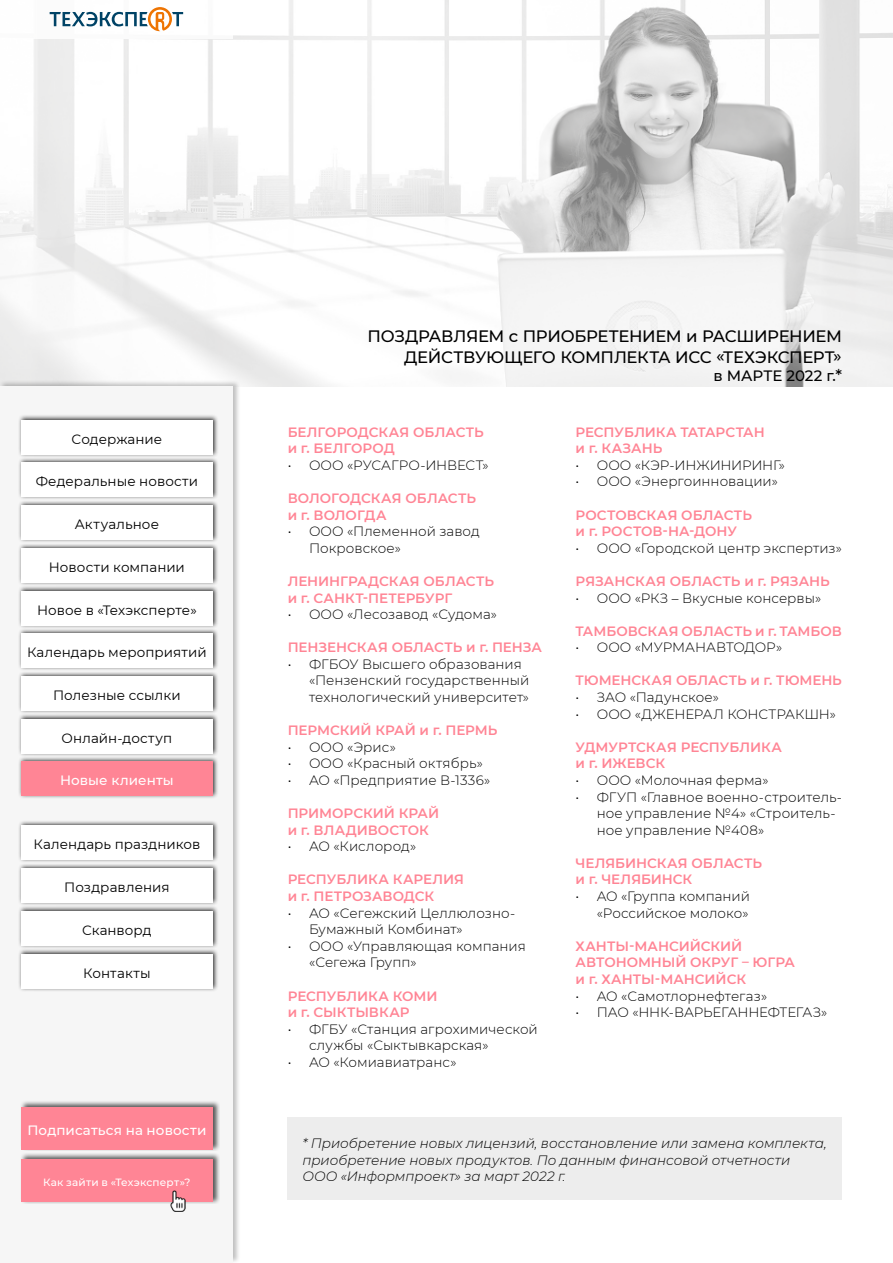
<style>
.page{position:relative;width:893px;height:1263px;background:#fff}
.page>*{position:absolute;margin:0;border:0;box-sizing:border-box;transform-origin:0 0}
.t1{font:500 16.5px/21px "Montserrat";letter-spacing:-.02em;color:#000;text-align:right}
.t2{font:500 15px "Montserrat";letter-spacing:-.005em;color:#000}
.t3{font:300 13.5px/16.6px "Montserrat";color:#000}
.t4{font:600 13.5px/16.6px "Montserrat";letter-spacing:-.005em;color:#ff8595}
.t5{font:13.5px "Montserrat";letter-spacing:.005em;color:#000}
.t6{font:italic 300 13.5px/16.5px "Montserrat";letter-spacing:-.005em;color:#000}
.t7{font:500 13.5px "Montserrat";letter-spacing:.01em;color:#fff}
.t8{font:500 10.5px "Montserrat";letter-spacing:.015em;color:#fff}
.s1{font-size:16.5px}
</style>
<div class="page">
<img style="left:0;top:0;width:893px;height:387px">
<div style="left:0;top:0;width:233px;height:38px;background:#fff"></div>
<svg style="left:50px;top:7px;width:133px;height:24px"></svg>
<div style="left:0;top:379px;width:241px;height:884px;background:#000;opacity:.25"></div>
<div style="left:0;top:387px;width:233px;height:876px;background:#f6f6f6"></div>
<div style="left:18px;top:414px;width:201px;height:43px;background:#000;opacity:.8"></div>
<div style="left:21px;top:420px;width:192px;height:34px;background:#fff"></div>
<div style="left:18px;top:457px;width:201px;height:43px;background:#000;opacity:.8"></div>
<div style="left:21px;top:463px;width:192px;height:34px;background:#fff"></div>
<div style="left:19px;top:1099px;width:201px;height:52px;background:#000;opacity:.65"></div>
<div style="left:21px;top:1107px;width:192px;height:42px;background:#ff8595"></div>
<div style="left:18px;top:500px;width:201px;height:43px;background:#000;opacity:.8"></div>
<div style="left:21px;top:506px;width:192px;height:34px;background:#fff"></div>
<div style="left:18px;top:542px;width:201px;height:43px;background:#000;opacity:.8"></div>
<div style="left:21px;top:548px;width:192px;height:34px;background:#fff"></div>
<div style="left:18px;top:585px;width:201px;height:43px;background:#000;opacity:.8"></div>
<div style="left:21px;top:591px;width:192px;height:34px;background:#fff"></div>
<div style="left:18px;top:670px;width:201px;height:43px;background:#000;opacity:.8"></div>
<div style="left:21px;top:676px;width:192px;height:34px;background:#fff"></div>
<div style="left:18px;top:713px;width:201px;height:43px;background:#000;opacity:.8"></div>
<div style="left:21px;top:719px;width:192px;height:34px;background:#fff"></div>
<div style="left:18px;top:756px;width:201px;height:43px;background:#000;opacity:.8"></div>
<div style="left:21px;top:762px;width:192px;height:34px;background:#ff8595"></div>
<div style="left:18px;top:820px;width:201px;height:43px;background:#000;opacity:.8"></div>
<div style="left:21px;top:826px;width:192px;height:34px;background:#fff"></div>
<div style="left:18px;top:862px;width:201px;height:44px;background:#000;opacity:.8"></div>
<div style="left:21px;top:868px;width:192px;height:34px;background:#fff"></div>
<div style="left:18px;top:905px;width:201px;height:43px;background:#000;opacity:.8"></div>
<div style="left:21px;top:911px;width:192px;height:34px;background:#fff"></div>
<div style="left:18px;top:948px;width:201px;height:43px;background:#000;opacity:.8"></div>
<div style="left:21px;top:954px;width:192px;height:34px;background:#fff"></div>
<div style="left:19px;top:1152px;width:201px;height:52px;background:#000;opacity:.65"></div>
<div style="left:21px;top:1159px;width:192px;height:43px;background:#ff8595"></div>
<img style="left:171px;top:1190px;width:14px;height:22px">
<div style="left:18px;top:628px;width:201px;height:43px;background:#000;opacity:.8"></div>
<div style="left:21px;top:634px;width:192px;height:34px;background:#fff"></div>
<div style="left:288px;top:1117px;width:554px;height:82px;background:#ededed"></div>
<p class="t5" style="left:72px;top:430px;width:92px">Содержание</p>
<p class="t5" style="left:36px;top:472px;width:164px">Федеральные новости</p>
<p class="t5" style="left:75px;top:515px;width:86px">Актуальное</p>
<p class="t5" style="left:49px;top:558px;width:137px">Новости компании</p>
<p class="t5" style="left:37px;top:600px;width:161px">Новое в «Техэксперте»</p>
<p class="t5" style="left:27px;top:643px;width:181px">Календарь мероприятий</p>
<p class="t5" style="left:53px;top:686px;width:129px">Полезные ссылки</p>
<p class="t5" style="left:62px;top:728px;width:112px">Онлайн-доступ</p>
<p class="t7" style="left:60px;top:771px;width:115px">Новые клиенты</p>
<p class="t5" style="left:34px;top:835px;width:168px">Календарь праздников</p>
<p class="t5" style="left:64px;top:878px;width:107px">Поздравления</p>
<p class="t5" style="left:82px;top:921px;width:71px">Сканворд</p>
<p class="t5" style="left:83px;top:963px;width:69px">Контакты</p>
<p class="t7" style="left:27px;top:1120px;width:180px">Подписаться на новости</p>
<p class="t8" style="left:43px;top:1175px;width:149px">Как зайти в «Техэксперт»?</p>
<p class="t1" style="left:368px;top:325px;width:476px">ПОЗДРАВЛЯЕМ с ПРИОБРЕТЕНИЕМ и РАСШИРЕНИЕМ<br>ДЕЙСТВУЮЩЕГО КОМПЛЕКТА ИСС «ТЕХЭКСПЕРТ»</p>
<p class="t2" style="left:714px;top:365px;width:130px">в МАРТЕ 2022 г.<span class="s1">*</span></p>
<p class="t4" style="left:288px;top:423px;width:198px">БЕЛГОРОДСКАЯ ОБЛАСТЬ и г. БЕЛГОРОД</p>
<p class="t3" style="left:288px;top:456px;width:202px">• ООО «РУСАГРО-ИНВЕСТ»</p>
<p class="t4" style="left:288px;top:489px;width:190px">ВОЛОГОДСКАЯ ОБЛАСТЬ и г. ВОЛОГДА</p>
<p class="t3" style="left:309px;top:523px;width:172px;text-indent:-21px">• ООО «Племенной завод<br>Покровское»</p>
<p class="t4" style="left:288px;top:572px;width:208px">ЛЕНИНГРАДСКАЯ ОБЛАСТЬ и г. САНКТ-ПЕТЕРБУРГ</p>
<p class="t3" style="left:288px;top:606px;width:211px">• ООО «Лесозавод «Судома»</p>
<p class="t4" style="left:288px;top:639px;width:256px">ПЕНЗЕНСКАЯ ОБЛАСТЬ и г. ПЕНЗА</p>
<p class="t3" style="left:309px;top:655px;width:222px;text-indent:-21px">• ФГБОУ Высшего образования «Пензенский государственный технологический университет»</p>
<p class="t4" style="left:288px;top:721px;width:211px">ПЕРМСКИЙ КРАЙ и г. ПЕРМЬ</p>
<p class="t3" style="left:288px;top:738px;width:110px">• ООО «Эрис»</p>
<p class="t3" style="left:288px;top:755px;width:197px">• ООО «Красный октябрь»</p>
<p class="t3" style="left:288px;top:771px;width:204px">• АО «Предприятие В-1336»</p>
<p class="t4" style="left:288px;top:804px;width:153px">ПРИМОРСКИЙ КРАЙ и г. ВЛАДИВОСТОК</p>
<p class="t3" style="left:288px;top:838px;width:130px">• АО «Кислород»</p>
<p class="t4" style="left:288px;top:871px;width:178px">РЕСПУБЛИКА КАРЕЛИЯ и г. ПЕТРОЗАВОДСК</p>
<p class="t3" style="left:309px;top:904px;width:208px;text-indent:-21px">• АО «Сегежский Целлюлозно-<br>Бумажный Комбинат»</p>
<p class="t3" style="left:309px;top:937px;width:218px;text-indent:-21px">• ООО «Управляющая компания «Сегежа Групп»</p>
<p class="t4" style="left:288px;top:987px;width:151px">РЕСПУБЛИКА КОМИ и г. СЫКТЫВКАР</p>
<p class="t3" style="left:309px;top:1020px;width:230px;text-indent:-21px">• ФГБУ «Станция агрохимической службы «Сыктывкарская»</p>
<p class="t3" style="left:288px;top:1053px;width:170px">• АО «Комиавиатранс»</p>
<p class="t4" style="left:575px;top:423px;width:191px">РЕСПУБЛИКА ТАТАРСТАН и г. КАЗАНЬ</p>
<p class="t3" style="left:575px;top:456px;width:211px">• ООО «КЭР-ИНЖИНИРИНГ»</p>
<p class="t3" style="left:575px;top:473px;width:204px">• ООО «Энергоинновации»</p>
<p class="t4" style="left:575px;top:506px;width:178px">РОСТОВСКАЯ ОБЛАСТЬ и г. РОСТОВ-НА-ДОНУ</p>
<p class="t3" style="left:575px;top:539px;width:268px">• ООО «Городской центр экспертиз»</p>
<p class="t4" style="left:575px;top:572px;width:256px">РЯЗАНСКАЯ ОБЛАСТЬ и г. РЯЗАНЬ</p>
<p class="t3" style="left:575px;top:589px;width:247px">• ООО «РКЗ – Вкусные консервы»</p>
<p class="t4" style="left:575px;top:622px;width:268px">ТАМБОВСКАЯ ОБЛАСТЬ и г. ТАМБОВ</p>
<p class="t3" style="left:575px;top:639px;width:208px">• ООО «МУРМАНАВТОДОР»</p>
<p class="t4" style="left:575px;top:672px;width:268px">ТЮМЕНСКАЯ ОБЛАСТЬ и г. ТЮМЕНЬ</p>
<p class="t3" style="left:575px;top:688px;width:145px">• ЗАО «Падунское»</p>
<p class="t3" style="left:575px;top:705px;width:262px">• ООО «ДЖЕНЕРАЛ КОНСТРАКШН»</p>
<p class="t4" style="left:575px;top:738px;width:208px">УДМУРТСКАЯ РЕСПУБЛИКА и г. ИЖЕВСК</p>
<p class="t3" style="left:575px;top:771px;width:195px">• ООО «Молочная ферма»</p>
<p class="t3" style="left:597px;top:788px;width:247px;text-indent:-21px">• ФГУП «Главное военно-строитель&shy;ное управление №4» «Строитель&shy;ное управление №408»</p>
<p class="t4" style="left:575px;top:854px;width:188px">ЧЕЛЯБИНСКАЯ ОБЛАСТЬ и г. ЧЕЛЯБИНСК</p>
<p class="t3" style="left:575px;top:887px;width:176px;text-align:right">• АО «Группа компаний «Российское молоко»</p>
<p class="t4" style="left:575px;top:937px;width:221px">ХАНТЫ-МАНСИЙСКИЙ<br>АВТОНОМНЫЙ ОКРУГ – ЮГРА и г. ХАНТЫ-МАНСИЙСК</p>
<p class="t3" style="left:575px;top:987px;width:193px">• АО «Самотлорнефтегаз»</p>
<p class="t3" style="left:575px;top:1003px;width:253px">• ПАО «ННК-ВАРЬЕГАННЕФТЕГАЗ»</p>
<p class="t6" style="left:302px;top:1135px;width:526px">* Приобретение новых лицензий, восстановление или замена комплекта, приобретение новых продуктов. По данным финансовой отчетности<br>ООО «Информпроект» за март 2022 г.</p>
</div>
